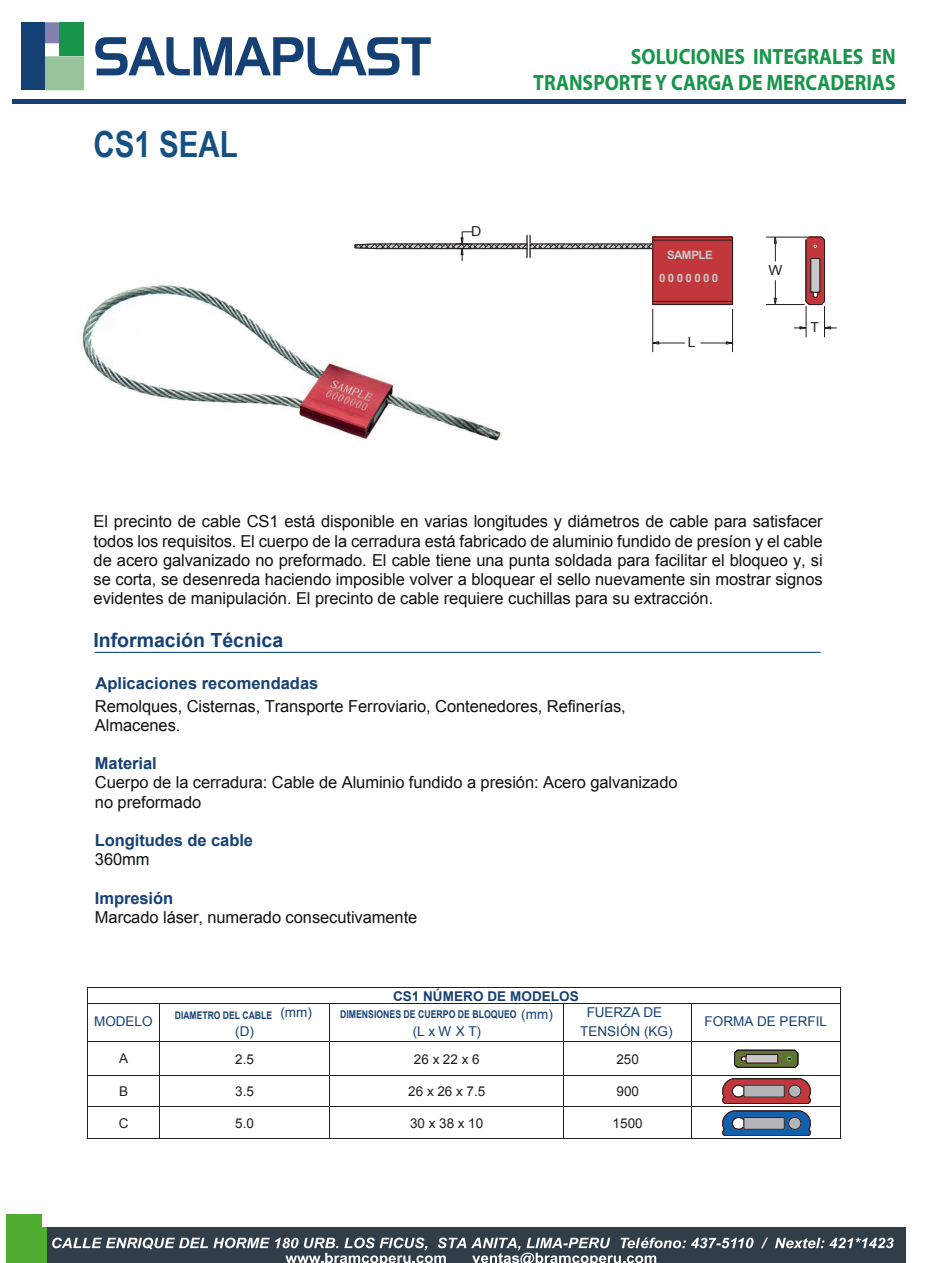
<style>
.page{position:relative;width:925px;height:1263px;background:#fff}
.page>*{position:absolute;margin:0;border:0;box-sizing:border-box;transform-origin:0 0}
.t1{font:700 36px "Arial Narrow";color:#155082}
.t2{font:700 22.2px/26.5px "Myriad Pro";color:#17964b;text-align:right;scale:.89 1}
.t3{font:700 19.5px "Arial";color:#174074}
.t4{font:16.5px/19.2px "Arial";letter-spacing:-.005em;color:#0f1313}
.t5{font:700 16.5px "Arial";letter-spacing:-.005em;color:#174074}
.t6{font:13.8px "Arial";color:#231f20}
.t7{font:13.8px "Arial";color:#231f20;scale:1.07 1}
.t8{font:13.5px/18.8px "Arial";color:#174074;text-align:center}
.t9{font:13.5px "Arial";letter-spacing:.005em;color:#231f20}
.t10{font:700 13.5px "Arial";letter-spacing:.005em;color:#174074}
.t11{font:13.5px "Arial";letter-spacing:.26em;color:#231f20}
.t12{font:700 11.55px/23px "Arial";letter-spacing:.2em;color:#c7c8ca;text-align:center}
.t13{font:700 10.8px "Arial";color:#174074;scale:.81 1}
.t14{font:700 10.5px "Arial";color:#174074;scale:.82 1}
.s1{font-weight:400;font-size:13.5px}
</style>
<div class="page">
<div style="left:7px;top:1214px;width:35px;height:49px;background:#4fad2f"></div>
<svg style="left:95px;top:37px;width:336px;height:38px"></svg>
<svg style="left:45px;top:56px;width:39px;height:34px"></svg>
<div style="left:21px;top:22px;width:24px;height:68px;background:#154073"></div>
<svg style="left:45px;top:22px;width:15px;height:21px"></svg>
<div style="left:60px;top:22px;width:24px;height:34px;background:#17964b"></div>
<hr style="left:12px;top:99px;width:893px;height:4px;background:#154073">
<div style="left:14px;top:1228px;width:891px;height:35px;background:#313e48"></div>
<div style="left:12px;top:1228px;width:35px;height:35px;background:#4fad2f"></div>
<svg style="left:761px;top:1237px;width:7px;height:11px"></svg>
<svg style="left:775px;top:1238px;width:118px;height:10px"></svg>
<svg style="left:52px;top:1237px;width:701px;height:26px"></svg>
<hr style="left:95px;top:652px;width:725px;height:1px;background:#155082">
<img style="left:81px;top:284px;width:420px;height:158px">
<div style="left:652px;top:237px;width:80px;height:67px;background:#c2373b"></div>
<div style="left:652px;top:237px;width:80px;height:68px;border:1px solid #c2373b"></div>
<hr style="left:652px;top:240px;width:80px;height:1px;background:#231f20">
<hr style="left:652px;top:301px;width:80px;height:1px;background:#231f20">
<hr style="left:824px;top:240px;width:1px;height:61px;background:#231f20">
<svg style="left:805px;top:237px;width:19px;height:68px"></svg>
<hr style="left:652px;top:237px;width:80px;height:1px;background:#231f20">
<hr style="left:732px;top:237px;width:1px;height:68px;background:#231f20">
<hr style="left:652px;top:304px;width:80px;height:1px;background:#231f20">
<hr style="left:652px;top:237px;width:1px;height:68px;background:#231f20">
<svg style="left:354px;top:232px;width:299px;height:29px"></svg>
<hr style="left:652px;top:309px;width:1px;height:43px;background:#231f20">
<hr style="left:732px;top:309px;width:1px;height:43px;background:#231f20">
<svg style="left:652px;top:341px;width:32px;height:3px"></svg>
<svg style="left:700px;top:341px;width:32px;height:3px"></svg>
<hr style="left:766px;top:304px;width:38px;height:1px;background:#231f20">
<hr style="left:766px;top:237px;width:42px;height:1px;background:#231f20">
<svg style="left:773px;top:280px;width:3px;height:24px"></svg>
<svg style="left:773px;top:237px;width:3px;height:24px"></svg>
<hr style="left:805px;top:306px;width:1px;height:31px;background:#231f20">
<hr style="left:824px;top:306px;width:1px;height:31px;background:#231f20">
<svg style="left:825px;top:326px;width:11px;height:3px"></svg>
<svg style="left:794px;top:326px;width:13px;height:3px"></svg>
<hr style="left:88px;top:987px;width:752px;height:1px;background:#231f20">
<svg style="left:87px;top:987px;width:1px;height:17px"></svg>
<hr style="left:88px;top:1003px;width:71px;height:1px;background:#231f20">
<hr style="left:160px;top:1003px;width:169px;height:1px;background:#231f20">
<hr style="left:330px;top:1003px;width:233px;height:1px;background:#231f20">
<hr style="left:564px;top:1003px;width:127px;height:1px;background:#231f20">
<hr style="left:692px;top:1003px;width:148px;height:1px;background:#231f20">
<svg style="left:840px;top:987px;width:1px;height:17px"></svg>
<hr style="left:87px;top:1004px;width:1px;height:37px;background:#231f20">
<hr style="left:159px;top:1004px;width:1px;height:37px;background:#231f20">
<hr style="left:329px;top:1004px;width:1px;height:37px;background:#231f20">
<hr style="left:563px;top:1004px;width:1px;height:37px;background:#231f20">
<hr style="left:691px;top:1004px;width:1px;height:37px;background:#231f20">
<hr style="left:840px;top:1004px;width:1px;height:37px;background:#231f20">
<hr style="left:88px;top:1041px;width:71px;height:1px;background:#231f20">
<hr style="left:160px;top:1041px;width:169px;height:1px;background:#231f20">
<hr style="left:330px;top:1041px;width:233px;height:1px;background:#231f20">
<hr style="left:564px;top:1041px;width:127px;height:1px;background:#231f20">
<hr style="left:692px;top:1041px;width:148px;height:1px;background:#231f20">
<hr style="left:87px;top:1042px;width:1px;height:33px;background:#231f20">
<hr style="left:159px;top:1042px;width:1px;height:33px;background:#231f20">
<hr style="left:329px;top:1042px;width:1px;height:33px;background:#231f20">
<hr style="left:563px;top:1042px;width:1px;height:33px;background:#231f20">
<hr style="left:691px;top:1042px;width:1px;height:33px;background:#231f20">
<hr style="left:840px;top:1042px;width:1px;height:33px;background:#231f20">
<hr style="left:88px;top:1075px;width:71px;height:1px;background:#231f20">
<hr style="left:160px;top:1075px;width:169px;height:1px;background:#231f20">
<hr style="left:330px;top:1075px;width:233px;height:1px;background:#231f20">
<hr style="left:564px;top:1075px;width:127px;height:1px;background:#231f20">
<hr style="left:692px;top:1075px;width:148px;height:1px;background:#231f20">
<hr style="left:87px;top:1075px;width:1px;height:31px;background:#231f20">
<hr style="left:159px;top:1075px;width:1px;height:31px;background:#231f20">
<hr style="left:329px;top:1075px;width:1px;height:31px;background:#231f20">
<hr style="left:563px;top:1075px;width:1px;height:31px;background:#231f20">
<hr style="left:691px;top:1075px;width:1px;height:31px;background:#231f20">
<hr style="left:840px;top:1075px;width:1px;height:31px;background:#231f20">
<hr style="left:737px;top:1067px;width:58px;height:1px;background:#231f20">
<svg style="left:734px;top:1050px;width:64px;height:17px"></svg>
<hr style="left:88px;top:1106px;width:71px;height:1px;background:#231f20">
<hr style="left:160px;top:1106px;width:169px;height:1px;background:#231f20">
<hr style="left:330px;top:1106px;width:233px;height:1px;background:#231f20">
<hr style="left:564px;top:1106px;width:127px;height:1px;background:#231f20">
<hr style="left:692px;top:1106px;width:148px;height:1px;background:#231f20">
<hr style="left:87px;top:1107px;width:1px;height:31px;background:#231f20">
<hr style="left:159px;top:1107px;width:1px;height:31px;background:#231f20">
<hr style="left:329px;top:1107px;width:1px;height:31px;background:#231f20">
<hr style="left:563px;top:1107px;width:1px;height:31px;background:#231f20">
<hr style="left:691px;top:1107px;width:1px;height:31px;background:#231f20">
<hr style="left:840px;top:1107px;width:1px;height:31px;background:#231f20">
<svg style="left:722px;top:1078px;width:88px;height:26px;background:#a65e61"></svg>
<svg style="left:722px;top:1110px;width:88px;height:26px;background:#517399"></svg>
<hr style="left:88px;top:1138px;width:71px;height:1px;background:#231f20">
<hr style="left:160px;top:1138px;width:169px;height:1px;background:#231f20">
<hr style="left:330px;top:1138px;width:233px;height:1px;background:#231f20">
<hr style="left:564px;top:1138px;width:127px;height:1px;background:#231f20">
<hr style="left:692px;top:1138px;width:148px;height:1px;background:#231f20">
<h1 class="t1" style="left:94px;top:117px;width:146px">CS1 SEAL</h1>
<h2 class="t2" style="left:533px;top:43px;width:409px">SOLUCIONES INTEGRALES EN<br>TRANSPORTE Y CARGA DE MERCADERIAS</h2>
<p class="t6" style="left:471px;top:222px;width:12px">D</p>
<p class="t12" style="left:659px;top:244px;width:61px">SAMPLE<br>0000000</p>
<p class="t6" style="left:687px;top:333px;width:9px">L</p>
<p class="t7" style="left:768px;top:261px;width:15px">W</p>
<p class="t6" style="left:810px;top:318px;width:10px">T</p>
<p class="t4" style="left:94px;top:512px;width:730px;text-align:justify">El precinto de cable CS1 está disponible en varias longitudes y diámetros de cable para satisfacer todos los requisitos. El cuerpo de la cerradura está fabricado de aluminio fundido de presíon y el cable de acero galvanizado no preformado. El cable tiene una punta soldada para facilitar el bloqueo y, si se corta, se desenreda haciendo imposible volver a bloquear el sello nuevamente sin mostrar signos evidentes de manipulación. El precinto de cable requiere cuchillas para su extracción.</p>
<p class="t3" style="left:93px;top:627px;width:191px">Información Técnica</p>
<p class="t5" style="left:95px;top:672px;width:224px">Aplicaciones recomendadas</p>
<p class="t4" style="left:95px;top:696px;width:532px">Remolques, Cisternas, Transporte Ferroviario, Contenedores, Refinerías,<br>Almacenes.</p>
<p class="t5" style="left:95px;top:752px;width:63px">Material</p>
<p class="t4" style="left:95px;top:773px;width:584px">Cuerpo de la cerradura: Cable de Aluminio fundido a presión: Acero galvanizado no preformado</p>
<p class="t5" style="left:95px;top:829px;width:160px">Longitudes de cable</p>
<p class="t4" style="left:95px;top:850px;width:56px">360mm</p>
<p class="t5" style="left:95px;top:887px;width:80px">Impresión</p>
<p class="t4" style="left:95px;top:907px;width:324px">Marcado láser, numerado consecutivamente</p>
<p class="t8" style="left:94px;top:1012px;width:60px">MODELO</p>
<p class="t9" style="left:119px;top:1050px;width:11px">A</p>
<p class="t9" style="left:119px;top:1082px;width:11px">B</p>
<p class="t9" style="left:119px;top:1114px;width:11px">C</p>
<p class="t14" style="left:175px;top:1008px;width:169px">DIAMETRO DEL CABLE <sup>(mm)</sup></p>
<p class="t8" style="left:235px;top:1021px;width:20px">(D)</p>
<p class="t10" style="left:393px;top:987px;width:187px">CS1 NÚMERO DE MODELOS</p>
<p class="t13" style="left:340px;top:1007px;width:264px">DIMENSIONES DE CUERPO DE BLOQUEO <span class="s1">(mm)</span></p>
<p class="t8" style="left:413px;top:1021px;width:70px">(LxWXT)</p>
<p class="t8" style="left:580px;top:1003px;width:94px">FUERZA DE<br>TENSIÓN (KG)</p>
<p class="t8" style="left:704px;top:1012px;width:124px">FORMA DE PERFIL</p>
<p class="t9" style="left:235px;top:1050px;width:20px">2.5</p>
<p class="t9" style="left:414px;top:1050px;width:67px">26x22x 6</p>
<p class="t9" style="left:616px;top:1050px;width:24px">250</p>
<p class="t9" style="left:235px;top:1082px;width:20px">3.5</p>
<p class="t9" style="left:408px;top:1082px;width:79px">26 x 26 x 7.5</p>
<p class="t9" style="left:616px;top:1082px;width:24px">900</p>
<p class="t9" style="left:235px;top:1115px;width:20px">5.0</p>
<p class="t11" style="left:410px;top:1115px;width:75px">30x38x10</p>
<p class="t9" style="left:612px;top:1115px;width:32px">1500</p>
</div>
